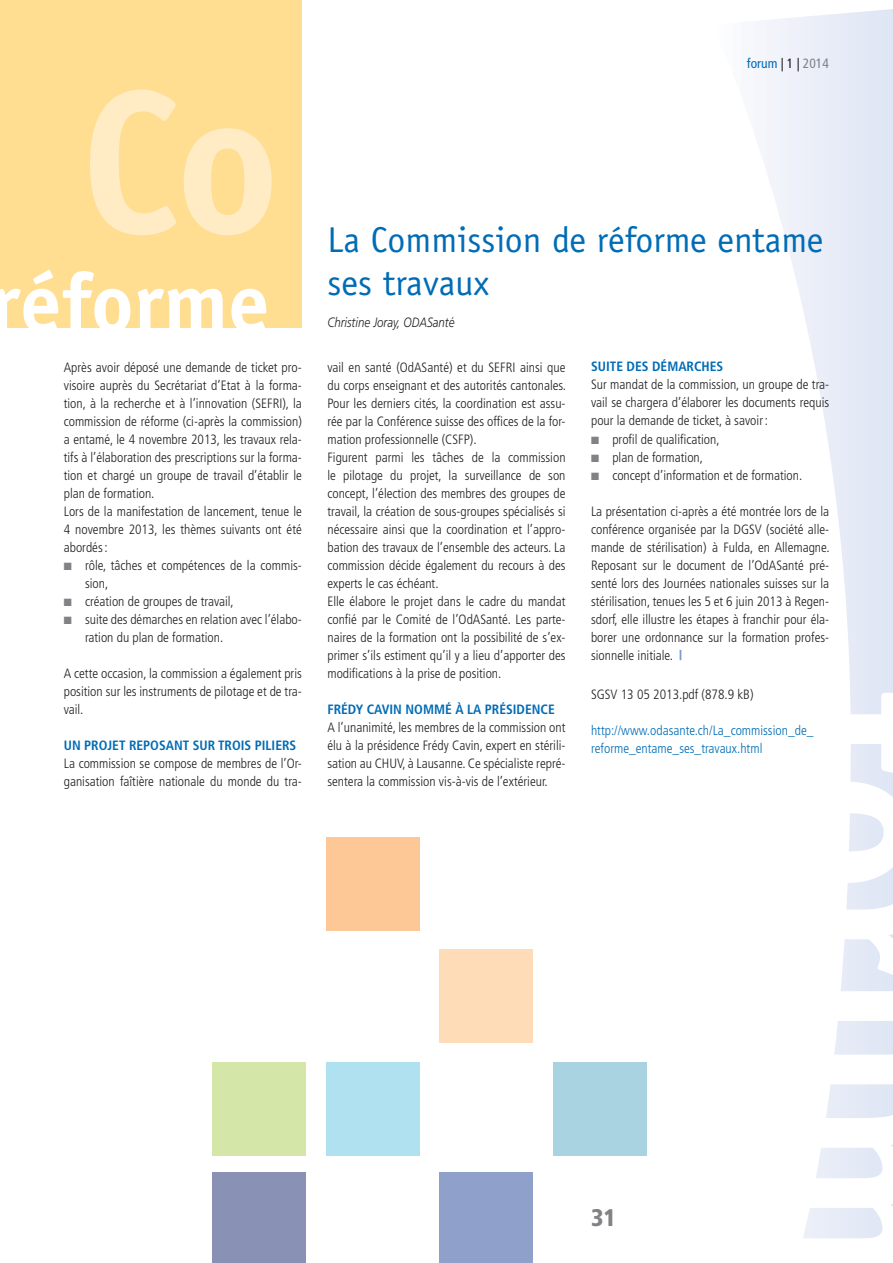
<style>
.page{position:relative;width:893px;height:1263px;background:#fff}
.page>*{position:absolute;margin:0;border:0;box-sizing:border-box;transform-origin:0 0}
.t1{font:700 234px "Officina Sans";letter-spacing:-.005em;color:#fff}
.t2{font:700 202.65px "Officina Sans";color:#ffecc5}
.t3{font:700 83.25px "Officina Sans";color:#fff}
.t4{font:36px/43.2px "Officina Sans";color:#006cb6}
.t5{font:900 condensed 24px "Frutiger";color:#808285}
.t6{font:300 condensed 13.5px/18px "Frutiger";color:#231f20}
.t7{font:700 condensed 13.5px "Frutiger";color:#006cb6}
.t8{font:300 condensed 13.5px/18px "Frutiger";color:#006cb6}
.t9{font:italic 300 13.5px "Frutiger";color:#231f20;scale:.85 1}
.t10{font:condensed 13.5px "Frutiger";color:#006cb6}
.s1{color:#231f20}
.s2{color:#808285}
.s3{font-weight:900;font-stretch:normal;color:#739dd2}
</style>
<div class="page">
<svg style="left:754px;top:9px;width:139px;height:1254px"></svg>
<div style="left:0;top:0;width:302px;height:327px;background:#ffdd91"></div>
<div style="left:327px;top:837px;width:93px;height:93px;background:#fdc895"></div>
<div style="left:439px;top:949px;width:94px;height:94px;background:#fedcb7"></div>
<div style="left:213px;top:1062px;width:93px;height:93px;background:#d4e6a8"></div>
<div style="left:327px;top:1062px;width:93px;height:93px;background:#afe1f1"></div>
<div style="left:553px;top:1062px;width:94px;height:93px;background:#aad3e2"></div>
<div style="left:213px;top:1172px;width:93px;height:91px;background:#8991b5"></div>
<div style="left:439px;top:1172px;width:94px;height:91px;background:#8fa0cb"></div>
<h2 class="t2" style="left:80px;top:85px;width:202px">Co</h2>
<h3 class="t3" style="left:-9px;top:271px;width:280px">réforme</h3>
<p class="t6" style="left:64px;top:359px;width:240px">Après avoir déposé une demande de ticket pro&shy;visoire auprès du Secrétariat d’Etat à la forma&shy;tion, à la recherche et à l’innovation (SEFRI), la commission de réforme (ci-après la commission) a entamé, le 4 novembre 2013, les travaux rela&shy;tifs à l’élaboration des prescriptions sur la forma&shy;tion et chargé un groupe de travail d’établir le plan de formation.<br>Lors de la manifestation de lancement, tenue le 4 novembre 2013, les thèmes suivants ont été abordés :</p>
<p class="t6" style="left:85px;top:557px;width:218px">rôle, tâches et compétences de la commis&shy;sion,<br>création de groupes de travail,<br>suite des démarches en relation avec l’élabo&shy;ration du plan de formation.</p>
<p class="t6" style="left:64px;top:665px;width:240px;text-align:justify">A cette occasion, la commission a également pris position sur les instruments de pilotage et de tra&shy;vail.</p>
<p class="t7" style="left:64px;top:739px;width:234px">UN PROJET REPOSANT SUR TROIS PILIERS</p>
<p class="t6" style="left:64px;top:755px;width:240px">La commission se compose de membres de l’Or&shy;ganisation faîtière nationale du monde du tra-</p>
<p class="t10" style="left:747px;top:58px;width:83px">forum <span class="s1">| 1 |</span> <span class="s2">2014</span></p>
<h3 class="t4" style="left:327px;top:221px;width:498px">La Commission de réforme entame ses travaux</h3>
<p class="t9" style="left:327px;top:317px;width:151px">Christine Joray, ODASanté</p>
<p class="t6" style="left:327px;top:359px;width:240px">vail en santé (OdASanté) et du SEFRI ainsi que du corps enseignant et des autorités cantonales.<br>Pour les derniers cités, la coordination est assu&shy;rée par la Conférence suisse des offices de la for&shy;mation professionnelle (CSFP).<br>Figurent parmi les tâches de la commission le pilotage du projet, la surveillance de son concept, l’élection des membres des groupes de travail, la création de sous-groupes spécialisés si nécessaire ainsi que la coordination et l’appro&shy;bation des travaux de l’ensemble des acteurs. La commission décide également du recours à des experts le cas échéant.<br>Elle élabore le projet dans le cadre du mandat confié par le Comité de l’OdASanté. Les parte&shy;naires de la formation ont la possibilité de s’ex&shy;primer s’ils estiment qu’il y a lieu d’apporter des modifications à la prise de position.</p>
<p class="t7" style="left:327px;top:703px;width:229px">FRÉDY CAVIN NOMMÉ À LA PRÉSIDENCE</p>
<p class="t6" style="left:327px;top:719px;width:240px;text-align:justify">A l’unanimité, les membres de la commission ont élu à la présidence Frédy Cavin, expert en stérili&shy;sation au CHUV, à Lausanne. Ce spécialiste repré&shy;sentera la commission vis-à-vis de l’extérieur.</p>
<p class="t7" style="left:591px;top:361px;width:134px">SUITE DES DÉMARCHES</p>
<p class="t6" style="left:591px;top:377px;width:240px">Sur mandat de la commission, un groupe de tra-</p>
<p class="t6" style="left:591px;top:395px;width:240px">vail se chargera d’élaborer les documents requis</p>
<p class="t6" style="left:591px;top:413px;width:178px">pour la demande de ticket, à savoir :</p>
<p class="t6" style="left:612px;top:431px;width:109px">profil de qualification,</p>
<p class="t6" style="left:612px;top:449px;width:92px">plan de formation,</p>
<p class="t6" style="left:612px;top:467px;width:192px">concept d’information et de formation.</p>
<p class="t6" style="left:591px;top:503px;width:240px;text-align:justify">La présentation ci-après a été montrée lors de la conférence organisée par la DGSV (société alle&shy;mande de stérilisation) à Fulda, en Allemagne.<br>Reposant sur le document de l’OdASanté pré&shy;senté lors des Journées nationales suisses sur la stérilisation, tenues les 5 et 6 juin 2013 à Regen&shy;sdorf, elle illustre les étapes à franchir pour éla&shy;borer une ordonnance sur la formation profes&shy;sionnelle initiale. <span class="s3">|</span></p>
<p class="t6" style="left:591px;top:687px;width:164px">SGSV 13 05 2013.pdf (878.9 kB)</p>
<p class="t8" style="left:591px;top:723px;width:224px">http://www.odasante.ch/La_commission_de_ reforme_entame_ses_travaux.html</p>
<h1 class="t1" style="left:957px;top:689px;width:595px;rotate:90deg">forum</h1>
<h3 class="t5" style="left:591px;top:1208px;width:26px">31</h3>
</div>
